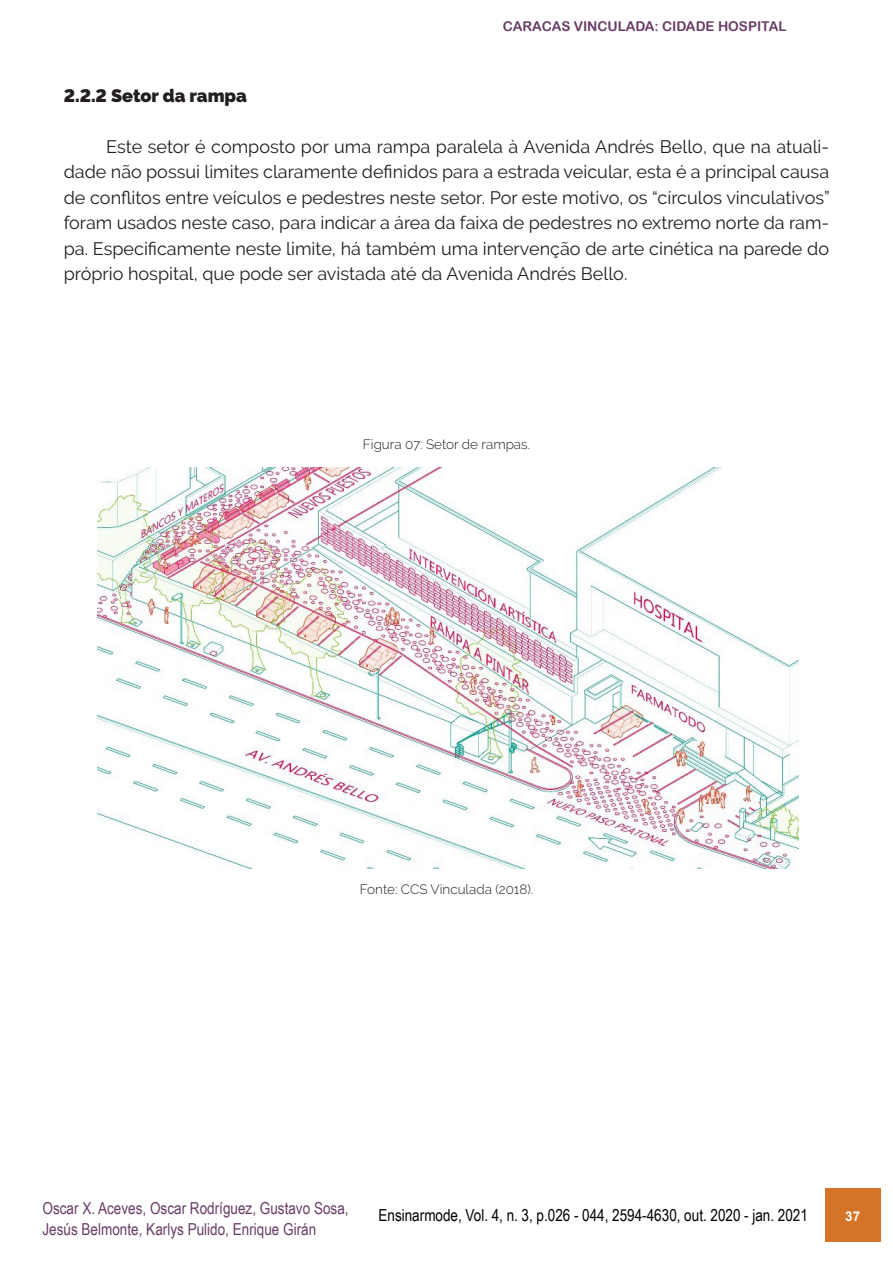
<style>
.page{position:relative;width:893px;height:1263px;background:#fff}
.page>*{position:absolute;margin:0;border:0;box-sizing:border-box;transform-origin:0 0}
.Corpo{font:18px/25.5px "Raleway";color:#231f20;text-align:justify}
.Titulo_do_texto{font:900 18px "Raleway";color:#231f20}
.t1{font:16.5px/21px "Arial Narrow";color:#683c65}
.t2{font:16.5px "Arial Narrow";color:#000}
.legenda{font:300 13.5px "Raleway";color:#231f20}
.t3{font:13.5px "Arial Rounded MT Bold";color:#683c65}
.t4{font:700 13.5px "Arial";color:#fff}
</style>
<div class="page">
<div style="left:826px;top:1188px;width:55px;height:54px;background:#d57427"></div>
<img style="left:97px;top:468px;width:702px;height:401px">
<p class="t3" style="left:503px;top:18px;width:285px">CARACAS VINCULADA: CIDADE HOSPITAL</p>
<p class="Titulo_do_texto" style="left:64px;top:85px;width:185px">2.2.2 Setor da rampa</p>
<p class="Corpo" style="left:64px;top:134px;width:767px;text-indent:43px">Este setor é composto por uma rampa paralela à Avenida Andrés Bello, que na atuali&shy;dade não possui limites claramente definidos para a estrada veicular, esta é a principal causa de conflitos entre veículos e pedestres neste setor. Por este motivo, os “círculos vinculativos” foram usados neste caso, para indicar a área da faixa de pedestres no extremo norte da ram&shy;pa. Especificamente neste limite, há também uma intervenção de arte cinética na parede do próprio hospital, que pode ser avistada até da Avenida Andrés Bello.</p>
<p class="legenda" style="left:363px;top:436px;width:169px">Figura 07: Setor de rampas.</p>
<p class="legenda" style="left:360px;top:881px;width:175px">Fonte: CCS Vinculada (2018).</p>
<p class="t1" style="left:43px;top:1197px;width:308px">Oscar X. Aceves, Oscar Rodríguez, Gustavo Sosa,<br>Jesús Belmonte, Karlys Pulido, Enrique Girán</p>
<p class="t4" style="left:845px;top:1206px;width:17px">37</p>
<p class="t2" style="left:378px;top:1203px;width:431px">Ensinarmode, Vol. 4, n. 3, p.026 - 044, 2594-4630, out. 2020 - jan. 2021</p>
<p class="t4" style="left:849px;top:1206px;width:17px">37</p>
</div>
